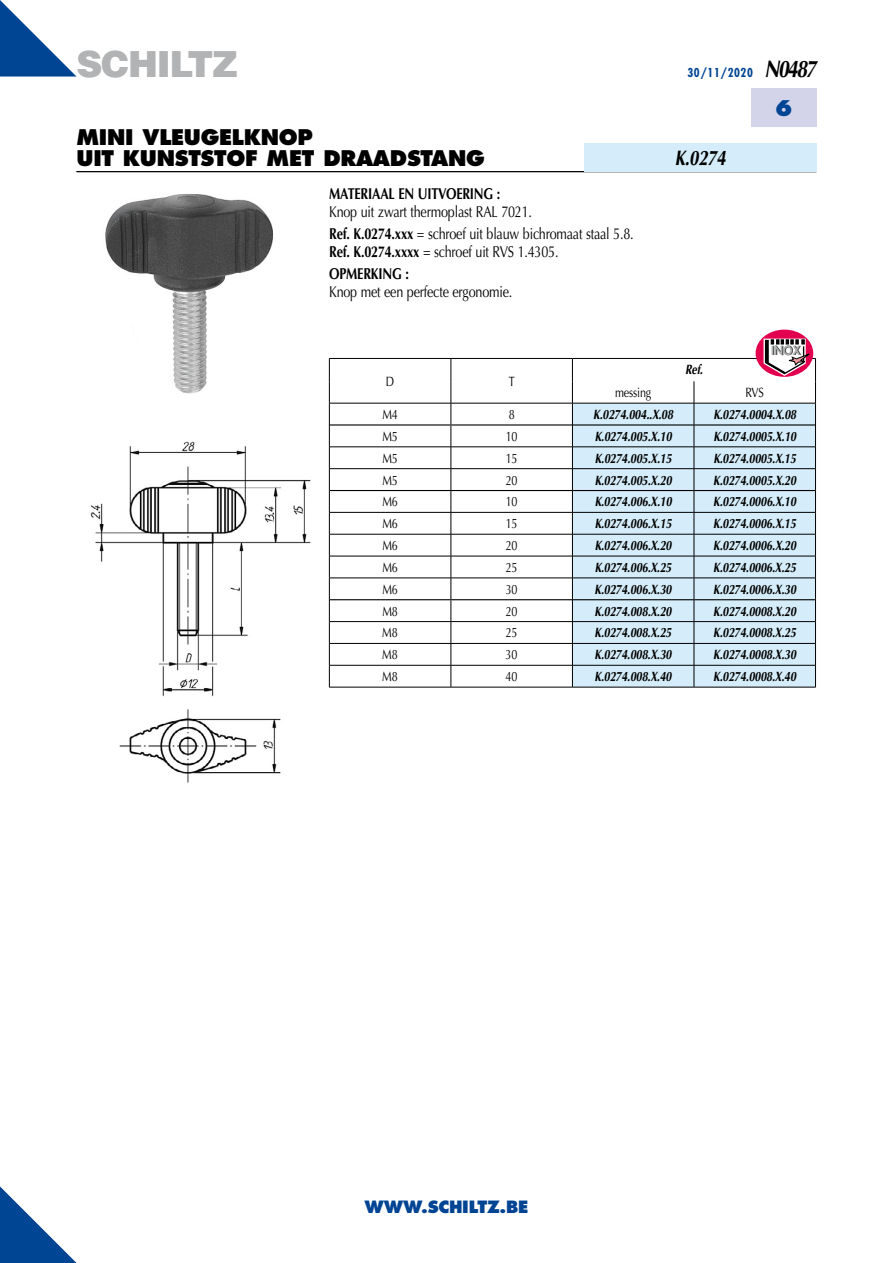
<style>
.page{position:relative;width:893px;height:1263px;background:#fff}
.page>*{position:absolute;margin:0;border:0;box-sizing:border-box;transform-origin:0 0}
.t1{font:900 36px "Helvetica";letter-spacing:-.035em;color:#b1b3b4}
.t2{font:800 21px/21px "Futura";letter-spacing:-.015em;color:#000}
.t3{font:italic 700 21px "Optima";color:#000;scale:.8 1}
.t4{font:800 21px "Futura";color:#004494}
.t5{font:800 16.5px "Futura";letter-spacing:-.015em;color:#004494}
.t6{font:15.75px/22.2px "Optima";letter-spacing:-.015em;color:#000;scale:.8 1}
.t7{font:700 15.75px/22.2px "Optima";letter-spacing:-.015em;color:#000;scale:.8 1}
.t8{font:italic 700 13.5px "Optima";letter-spacing:-.015em;color:#000;scale:.8 1}
.t9{font:13.5px "Optima";letter-spacing:-.015em;color:#000;scale:.8 1}
.t10{font:800 12.15px "Futura";color:#000}
.t11{font:700 condensed 12px "Futura";letter-spacing:.05em;color:#004494}
.s1{font-weight:700}
.s2{font-weight:400}
.s3{font-family:"Optima";font-style:italic;font-stretch:normal;font-size:24px;color:#000}
</style>
<div class="page">
<svg style="left:0;top:1186px;width:77px;height:77px"></svg>
<div style="left:751px;top:89px;width:65px;height:38px;background:#d3d4e9"></div>
<svg style="left:0;top:0;width:77px;height:77px"></svg>
<hr style="left:77px;top:171px;width:739px;height:1px;background:#000">
<div style="left:584px;top:143px;width:232px;height:28px;background:#d5edfa"></div>
<img style="left:105px;top:194px;width:168px;height:200px">
<img style="left:90px;top:441px;width:221px;height:342px">
<svg style="left:330px;top:359px;width:242px;height:328px"></svg>
<div style="left:573px;top:404px;width:190px;height:283px;background:#d5edfa"></div>
<hr style="left:329px;top:358px;width:122px;height:1px;background:#000">
<hr style="left:451px;top:358px;width:121px;height:1px;background:#000">
<hr style="left:572px;top:358px;width:122px;height:1px;background:#000">
<hr style="left:694px;top:358px;width:122px;height:1px;background:#000">
<hr style="left:329px;top:403px;width:122px;height:1px;background:#000">
<hr style="left:451px;top:403px;width:122px;height:1px;background:#000">
<hr style="left:329px;top:447px;width:122px;height:1px;background:#000">
<hr style="left:451px;top:447px;width:121px;height:1px;background:#000">
<hr style="left:329px;top:468px;width:122px;height:1px;background:#000">
<hr style="left:451px;top:468px;width:121px;height:1px;background:#000">
<hr style="left:329px;top:512px;width:122px;height:1px;background:#000">
<hr style="left:451px;top:512px;width:121px;height:1px;background:#000">
<hr style="left:329px;top:534px;width:122px;height:1px;background:#000">
<hr style="left:451px;top:534px;width:121px;height:1px;background:#000">
<hr style="left:329px;top:556px;width:122px;height:1px;background:#000">
<hr style="left:451px;top:556px;width:121px;height:1px;background:#000">
<hr style="left:329px;top:578px;width:122px;height:1px;background:#000">
<hr style="left:451px;top:578px;width:121px;height:1px;background:#000">
<hr style="left:329px;top:621px;width:122px;height:1px;background:#000">
<hr style="left:451px;top:621px;width:121px;height:1px;background:#000">
<hr style="left:329px;top:643px;width:122px;height:1px;background:#000">
<hr style="left:451px;top:643px;width:121px;height:1px;background:#000">
<hr style="left:329px;top:665px;width:122px;height:1px;background:#000">
<svg style="left:329px;top:359px;width:1px;height:328px"></svg>
<hr style="left:451px;top:665px;width:121px;height:1px;background:#000">
<svg style="left:451px;top:359px;width:1px;height:328px"></svg>
<hr style="left:329px;top:687px;width:122px;height:1px;background:#000">
<hr style="left:451px;top:687px;width:121px;height:1px;background:#000">
<hr style="left:330px;top:424px;width:121px;height:2px;background:#000">
<hr style="left:451px;top:424px;width:121px;height:2px;background:#000">
<hr style="left:573px;top:424px;width:121px;height:2px;background:#000">
<hr style="left:694px;top:424px;width:121px;height:2px;background:#000">
<hr style="left:330px;top:490px;width:121px;height:1px;background:#000">
<hr style="left:451px;top:490px;width:121px;height:1px;background:#000">
<hr style="left:573px;top:490px;width:121px;height:1px;background:#000">
<hr style="left:694px;top:490px;width:121px;height:1px;background:#000">
<hr style="left:330px;top:599px;width:121px;height:1px;background:#000">
<hr style="left:451px;top:599px;width:121px;height:1px;background:#000">
<hr style="left:573px;top:599px;width:121px;height:1px;background:#000">
<hr style="left:694px;top:599px;width:121px;height:1px;background:#000">
<hr style="left:573px;top:403px;width:121px;height:1px;background:#000">
<hr style="left:572px;top:447px;width:122px;height:1px;background:#000">
<hr style="left:572px;top:468px;width:122px;height:1px;background:#000">
<hr style="left:572px;top:512px;width:122px;height:1px;background:#000">
<hr style="left:572px;top:534px;width:122px;height:1px;background:#000">
<hr style="left:572px;top:556px;width:122px;height:1px;background:#000">
<hr style="left:572px;top:578px;width:122px;height:1px;background:#000">
<hr style="left:572px;top:621px;width:122px;height:1px;background:#000">
<hr style="left:572px;top:643px;width:122px;height:1px;background:#000">
<hr style="left:572px;top:665px;width:122px;height:1px;background:#000">
<svg style="left:572px;top:359px;width:1px;height:328px"></svg>
<hr style="left:572px;top:687px;width:122px;height:1px;background:#000">
<hr style="left:694px;top:403px;width:122px;height:1px;background:#000">
<hr style="left:694px;top:447px;width:122px;height:1px;background:#000">
<hr style="left:694px;top:468px;width:122px;height:1px;background:#000">
<hr style="left:694px;top:512px;width:122px;height:1px;background:#000">
<hr style="left:694px;top:534px;width:122px;height:1px;background:#000">
<hr style="left:694px;top:556px;width:122px;height:1px;background:#000">
<hr style="left:694px;top:578px;width:122px;height:1px;background:#000">
<hr style="left:694px;top:621px;width:122px;height:1px;background:#000">
<hr style="left:694px;top:643px;width:122px;height:1px;background:#000">
<hr style="left:694px;top:665px;width:122px;height:1px;background:#000">
<svg style="left:694px;top:381px;width:1px;height:306px"></svg>
<hr style="left:694px;top:687px;width:122px;height:1px;background:#000">
<div style="left:756px;top:330px;width:57px;height:47px;background:#e3004e;border-radius:50%"></div>
<svg style="left:763px;top:339px;width:53px;height:348px;background:#cad8e4"></svg>
<h1 class="t1" style="left:77px;top:40px;width:163px">SCHILTZ</h1>
<h2 class="t2" style="left:77px;top:126px;width:410px">MINI VLEUGELKNOP<br>UIT KUNSTSTOF MET DRAADSTANG</h2>
<p class="t7" style="left:329px;top:182px;width:215px">MATERIAAL EN UITVOERING :</p>
<p class="t6" style="left:329px;top:200px;width:382px">Knop uit zwart thermoplast RAL 7021.<br><span class="s1">Ref. K.0274.xxx</span> = schroef uit blauw bichromaat staal 5.8.</p>
<p class="t7" style="left:329px;top:241px;width:288px">Ref. K.0274.xxxx <span class="s2">= schroef uit RVS 1.4305.<br></span>OPMERKING :</p>
<p class="t6" style="left:329px;top:281px;width:231px">Knop met een perfecte ergonomie.</p>
<p class="t11" style="left:687px;top:65px;width:130px">30/11/2020 <span class="s3">N0487</span></p>
<h2 class="t3" style="left:675px;top:145px;width:65px">K.0274</h2>
<h2 class="t4" style="left:775px;top:95px;width:19px">6</h2>
<p class="t10" style="left:772px;top:343px;width:31px">INOX</p>
<p class="t9" style="left:386px;top:373px;width:12px">D</p>
<p class="t9" style="left:509px;top:373px;width:9px">T</p>
<p class="t8" style="left:685px;top:362px;width:24px">Ref.</p>
<p class="t9" style="left:615px;top:385px;width:47px">messing</p>
<p class="t9" style="left:745px;top:385px;width:25px">RVS</p>
<p class="t9" style="left:382px;top:407px;width:21px">M4</p>
<p class="t9" style="left:509px;top:407px;width:9px">8</p>
<p class="t8" style="left:593px;top:407px;width:101px">K.0274.004..X.08</p>
<p class="t8" style="left:713px;top:407px;width:105px">K.0274.0004.X.08</p>
<p class="t9" style="left:382px;top:428px;width:21px">M5</p>
<p class="t9" style="left:506px;top:428px;width:16px">10</p>
<p class="t8" style="left:595px;top:428px;width:98px">K.0274.005.X.10</p>
<p class="t8" style="left:713px;top:428px;width:105px">K.0274.0005.X.10</p>
<p class="t9" style="left:382px;top:450px;width:21px">M5</p>
<p class="t9" style="left:506px;top:450px;width:16px">15</p>
<p class="t8" style="left:595px;top:450px;width:98px">K.0274.005.X.15</p>
<p class="t8" style="left:713px;top:450px;width:105px">K.0274.0005.X.15</p>
<p class="t9" style="left:382px;top:472px;width:21px">M5</p>
<p class="t9" style="left:506px;top:472px;width:16px">20</p>
<p class="t8" style="left:595px;top:472px;width:98px">K.0274.005.X.20</p>
<p class="t8" style="left:713px;top:472px;width:105px">K.0274.0005.X.20</p>
<p class="t9" style="left:382px;top:494px;width:21px">M6</p>
<p class="t9" style="left:506px;top:494px;width:16px">10</p>
<p class="t8" style="left:595px;top:494px;width:98px">K.0274.006.X.10</p>
<p class="t8" style="left:713px;top:494px;width:105px">K.0274.0006.X.10</p>
<p class="t9" style="left:382px;top:516px;width:21px">M6</p>
<p class="t9" style="left:506px;top:516px;width:16px">15</p>
<p class="t8" style="left:595px;top:516px;width:98px">K.0274.006.X.15</p>
<p class="t8" style="left:713px;top:516px;width:105px">K.0274.0006.X.15</p>
<p class="t9" style="left:382px;top:538px;width:21px">M6</p>
<p class="t9" style="left:506px;top:538px;width:16px">20</p>
<p class="t8" style="left:595px;top:538px;width:98px">K.0274.006.X.20</p>
<p class="t8" style="left:713px;top:538px;width:105px">K.0274.0006.X.20</p>
<p class="t9" style="left:382px;top:559px;width:21px">M6</p>
<p class="t9" style="left:506px;top:559px;width:16px">25</p>
<p class="t8" style="left:595px;top:559px;width:98px">K.0274.006.X.25</p>
<p class="t8" style="left:713px;top:559px;width:105px">K.0274.0006.X.25</p>
<p class="t9" style="left:382px;top:581px;width:21px">M6</p>
<p class="t9" style="left:506px;top:581px;width:16px">30</p>
<p class="t8" style="left:595px;top:581px;width:98px">K.0274.006.X.30</p>
<p class="t8" style="left:713px;top:581px;width:105px">K.0274.0006.X.30</p>
<p class="t9" style="left:382px;top:603px;width:21px">M8</p>
<p class="t9" style="left:506px;top:603px;width:16px">20</p>
<p class="t8" style="left:595px;top:603px;width:98px">K.0274.008.X.20</p>
<p class="t8" style="left:713px;top:603px;width:105px">K.0274.0008.X.20</p>
<p class="t9" style="left:382px;top:625px;width:21px">M8</p>
<p class="t9" style="left:506px;top:625px;width:16px">25</p>
<p class="t8" style="left:595px;top:625px;width:98px">K.0274.008.X.25</p>
<p class="t8" style="left:713px;top:625px;width:105px">K.0274.0008.X.25</p>
<p class="t9" style="left:382px;top:647px;width:21px">M8</p>
<p class="t9" style="left:506px;top:647px;width:16px">30</p>
<p class="t8" style="left:595px;top:647px;width:98px">K.0274.008.X.30</p>
<p class="t8" style="left:713px;top:647px;width:105px">K.0274.0008.X.30</p>
<p class="t9" style="left:382px;top:669px;width:21px">M8</p>
<p class="t9" style="left:506px;top:669px;width:16px">40</p>
<p class="t8" style="left:595px;top:669px;width:98px">K.0274.008.X.40</p>
<p class="t8" style="left:713px;top:669px;width:105px">K.0274.0008.X.40</p>
<p class="t5" style="left:365px;top:1197px;width:165px">WWW.SCHILTZ.BE</p>
</div>
